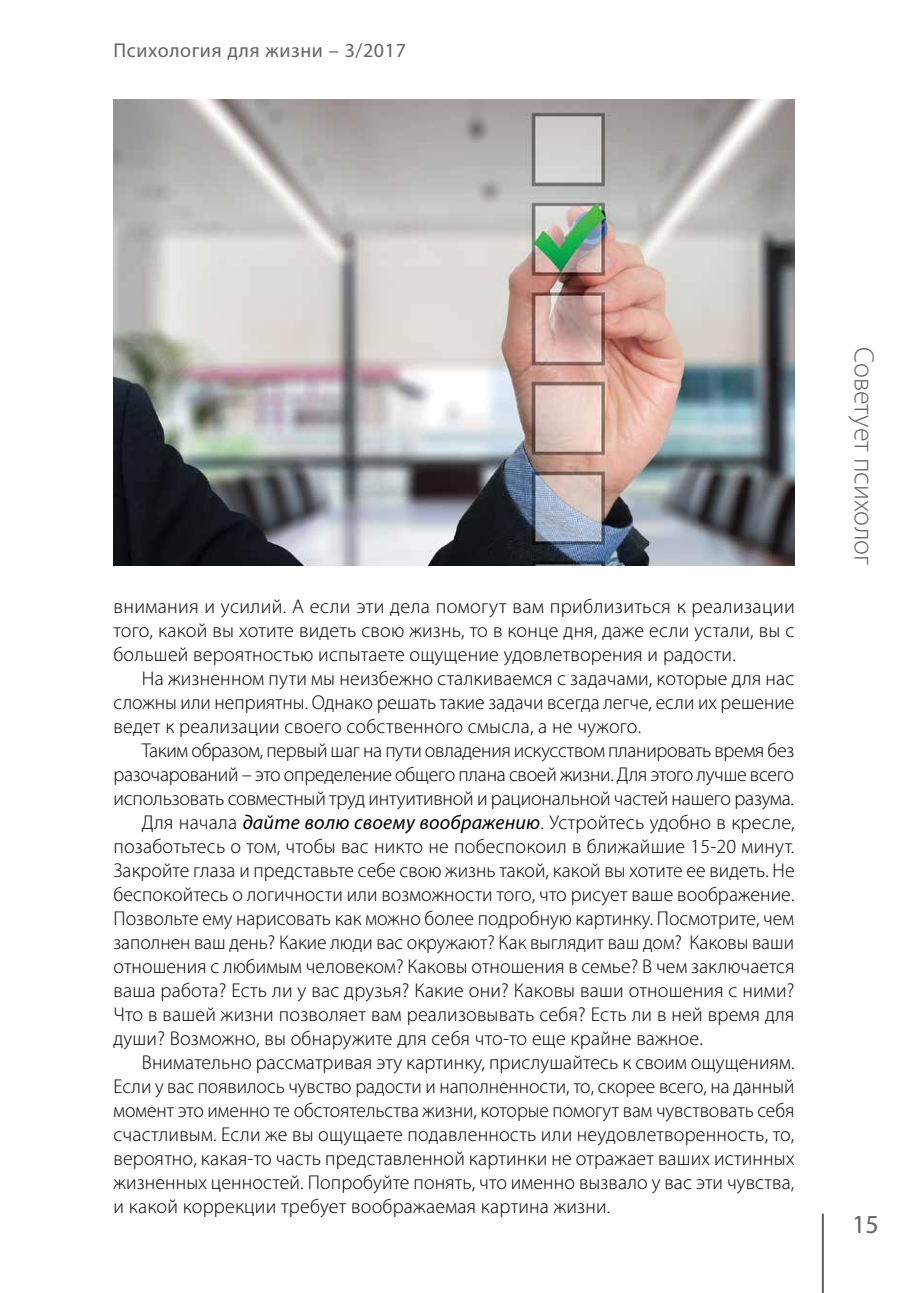
<style>
.page{position:relative;width:908px;height:1293px;background:#fff}
.page>*{position:absolute;margin:0;border:0;box-sizing:border-box;transform-origin:0 0}
.t1{font:300 28px "Myriad Pro";color:#636466}
.t2{font:26px "Myriad Pro";color:#636466}
.t3{font:300 20px/24px "Myriad Pro";letter-spacing:.005em;color:#000;text-align:justify}
.t4{font:300 20px "Myriad Pro";letter-spacing:-.015em;color:#000}
.t5{font:20px "Myriad Pro";letter-spacing:.03em;color:#636466}
.s1{font-weight:400;font-style:italic}
</style>
<div class="page">
<hr style="left:821px;top:1213px;width:2px;height:80px;background:#636466">
<img style="left:113px;top:99px;width:681px;height:466px">
<p class="t5" style="left:113px;top:39px;width:294px">Психология для жизни – 3/2017</p>
<p class="t3" style="left:113px;top:594px;width:682px">внимания и усилий. А если эти дела помогут вам приблизиться к реализации того, какой вы хотите видеть свою жизнь, то в конце дня, даже если устали, вы с большей вероятностью испытаете ощущение удовлетворения и радости.</p>
<p class="t3" style="left:113px;top:666px;width:682px;text-indent:28px">На жизненном пути мы неизбежно сталкиваемся с задачами, которые для нас сложны или неприятны. Однако решать такие задачи всегда легче, если их решение ведет к реализации своего собственного смысла, а не чужого.</p>
<p class="t4" style="left:142px;top:738px;width:653px">Таким образом, первый шаг на пути овладения искусством планировать время без</p>
<p class="t4" style="left:113px;top:762px;width:681px">разочарований – это определение общего плана своей жизни. Для этого лучше всего</p>
<p class="t3" style="left:113px;top:786px;width:681px">использовать совместный труд интуитивной и рациональной частей нашего разума.</p>
<p class="t3" style="left:142px;top:810px;width:654px">Для начала <span class="s1">дайте волю своему воображению</span>. Устройтесь удобно в кресле,</p>
<p class="t3" style="left:113px;top:834px;width:682px">позаботьтесь о том, чтобы вас никто не побеспокоил в ближайшие 15-20 минут.</p>
<p class="t3" style="left:113px;top:858px;width:682px">Закройте глаза и представьте себе свою жизнь такой, какой вы хотите ее видеть. Не</p>
<p class="t3" style="left:113px;top:882px;width:682px">беспокойтесь о логичности или возможности того, что рисует ваше воображение.</p>
<p class="t3" style="left:113px;top:906px;width:682px">Позвольте ему нарисовать как можно более подробную картинку. Посмотрите, чем</p>
<p class="t3" style="left:113px;top:930px;width:681px">заполнен ваш день? Какие люди вас окружают? Как выглядит ваш дом? Каковы ваши</p>
<p class="t3" style="left:113px;top:954px;width:682px">отношения с любимым человеком? Каковы отношения в семье? В чем заключается</p>
<p class="t3" style="left:113px;top:978px;width:682px">ваша работа? Есть ли у вас друзья? Какие они? Каковы ваши отношения с ними?</p>
<p class="t3" style="left:113px;top:1002px;width:682px">Что в вашей жизни позволяет вам реализовывать себя? Есть ли в ней время для</p>
<p class="t3" style="left:113px;top:1026px;width:590px">души? Возможно, вы обнаружите для себя что-то еще крайне важное.</p>
<p class="t3" style="left:142px;top:1050px;width:654px">Внимательно рассматривая эту картинку, прислушайтесь к своим ощущениям.</p>
<p class="t3" style="left:113px;top:1074px;width:682px">Если у вас появилось чувство радости и наполненности, то, скорее всего, на данный</p>
<p class="t3" style="left:113px;top:1098px;width:682px">момент это именно те обстоятельства жизни, которые помогут вам чувствовать себя</p>
<p class="t3" style="left:113px;top:1122px;width:682px">счастливым. Если же вы ощущаете подавленность или неудовлетворенность, то,</p>
<p class="t3" style="left:113px;top:1146px;width:682px">вероятно, какая-то часть представленной картинки не отражает ваших истинных</p>
<p class="t3" style="left:113px;top:1170px;width:682px">жизненных ценностей. Попробуйте понять, что именно вызвало у вас эти чувства,</p>
<p class="t3" style="left:113px;top:1194px;width:498px">и какой коррекции требует воображаемая картина жизни.</p>
<h1 class="t1" style="left:880px;top:347px;width:220px;rotate:90deg">Советует психолог</h1>
<h2 class="t2" style="left:851px;top:1210px;width:28px">15</h2>
</div>
